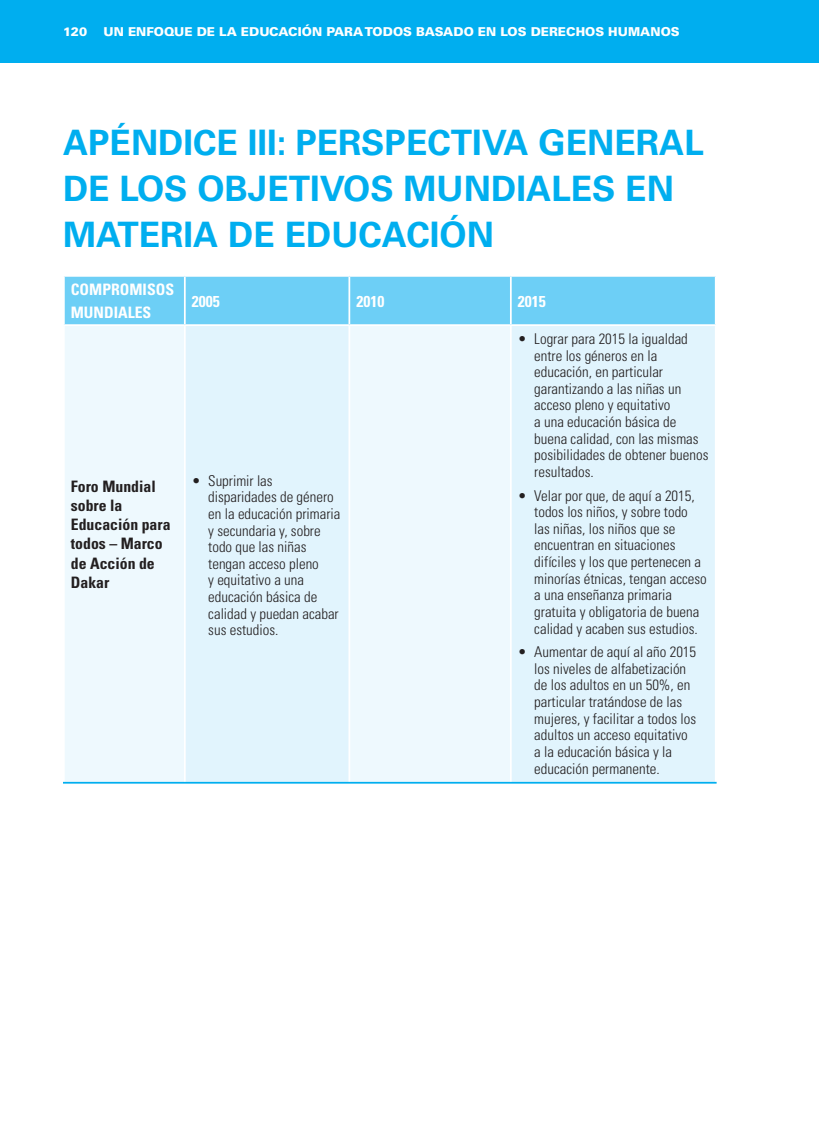
<style>
.page{position:relative;width:819px;height:1134px;background:#fff}
.page>*{position:absolute;margin:0;border:0;box-sizing:border-box;transform-origin:0 0}
.t1{font:700 35px/46.4px "Univers";color:#00aeef}
.t2{font:700 condensed 15.75px/19.2px "Univers";color:#231f20}
.t3{font:700 condensed 15.75px/22.8px "Univers";color:#fff}
.t4{font:300 condensed 14.88px/16.6px "Univers";color:#231f20}
.t5{font:900 12.25px "Univers";color:#fff}
</style>
<div class="page">
<div style="left:65px;top:277px;width:650px;height:47px;background:#6dcff6"></div>
<div style="left:65px;top:326px;width:119px;height:456px;background:#eef9fe"></div>
<svg style="left:186px;top:326px;width:529px;height:456px;background:#e4f5fd"></svg>
<hr style="left:184px;top:277px;width:2px;height:47px;background:#fff">
<hr style="left:348px;top:277px;width:2px;height:47px;background:#fff">
<hr style="left:510px;top:277px;width:2px;height:47px;background:#fff">
<hr style="left:348px;top:326px;width:2px;height:457px;background:#fff">
<hr style="left:510px;top:326px;width:2px;height:457px;background:#fff">
<div style="left:0;top:0;width:819px;height:63px;background:#00aeef"></div>
<hr style="left:63px;top:782px;width:654px;height:2px;background:#00aeef">
<p class="t5" style="left:63px;top:27px;width:26px">120</p>
<p class="t5" style="left:104px;top:27px;width:578px">UN ENFOQUE DE LA EDUCACIÓN PARA TODOS BASADO EN LOS DERECHOS HUMANOS</p>
<h1 class="t1" style="left:63px;top:122px;width:642px">APÉNDICE III: PERSPECTIVA GENERAL<br>DE LOS OBJETIVOS MUNDIALES EN<br>MATERIA DE EDUCACIÓN</h1>
<p class="t3" style="left:71px;top:280px;width:105px">COMPROMISOS<br>MUNDIALES</p>
<p class="t3" style="left:192px;top:291px;width:29px">2005</p>
<p class="t3" style="left:356px;top:291px;width:29px">2010</p>
<p class="t3" style="left:518px;top:291px;width:29px">2015</p>
<p class="t2" style="left:71px;top:478px;width:101px">Foro Mundial sobre la<br>Educación para todos – Marco de Acción de<br>Dakar</p>
<p class="t4" style="left:208px;top:474px;width:134px;text-indent:-16px">• Suprimir las disparidades de género en la educación primaria y secundaria y, sobre todo que las niñas tengan acceso pleno<br>y equitativo a una educación básica de calidad y puedan acabar sus estudios.</p>
<p class="t4" style="left:534px;top:332px;width:176px;text-indent:-16px">• Lograr para 2015 la igualdad entre los géneros en la educación, en particular garantizando a las niñas un acceso pleno y equitativo<br>a una educación básica de buena calidad, con las mismas posibilidades de obtener buenos resultados.</p>
<p class="t4" style="left:534px;top:488px;width:174px;text-indent:-16px">• Velar por que, de aquí a 2015, todos los niños, y sobre todo las niñas, los niños que se encuentran en situaciones difíciles y los que pertenecen a minorías étnicas, tengan acceso a una enseñanza primaria gratuita y obligatoria de buena calidad y acaben sus estudios.</p>
<p class="t4" style="left:534px;top:645px;width:163px;text-indent:-16px">• Aumentar de aquí al año 2015 los niveles de alfabetización de los adultos en un 50%, en particular tratándose de las mujeres, y facilitar a todos los adultos un acceso equitativo a la educación básica y la educación permanente.</p>
</div>
